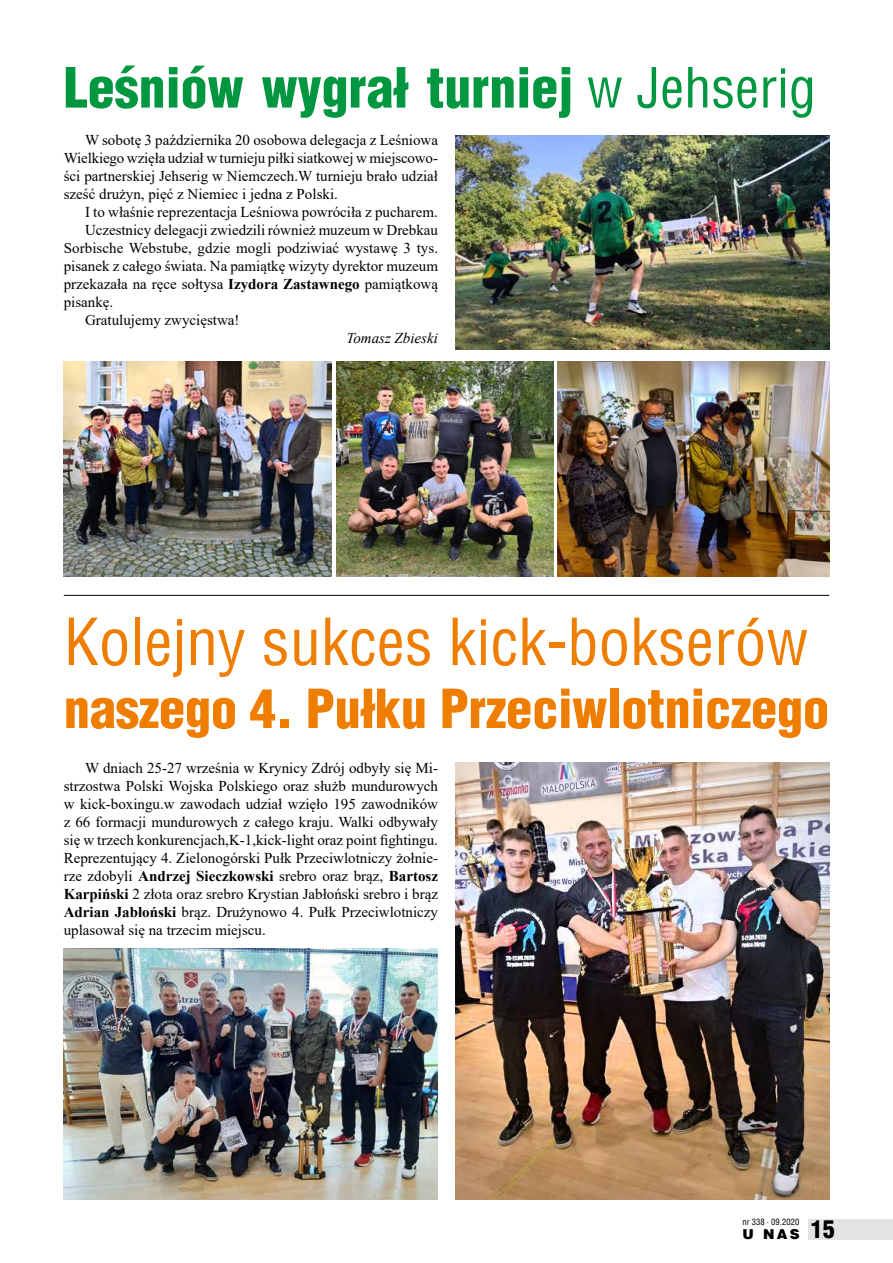
<style>
.page{position:relative;width:893px;height:1263px;background:#fff}
.page>*{position:absolute;margin:0;border:0;box-sizing:border-box;transform-origin:0 0}
.t1{font:63px "Switzerland Condensed";color:#ef7d00}
.t2{font:900 54px "Switzerland Cond";color:#009740}
.t3{font:900 52.5px "Switzerland Cond";letter-spacing:-.005em;color:#ef7d00}
.t4{font:900 24px "Switzerland Cond";color:#000}
.t5{font:15px/18px "Times New Roman";color:#000;text-align:justify}
.t6{font:italic 15px "Times New Roman";color:#000}
.t7{font:900 13.65px "Switzerland";color:#000}
.t8{font:8.55px "Switzerland Condensed";letter-spacing:.01em;color:#000}
.s1{font-family:"Switzerland Condensed";font-weight:400}
.s2{font-weight:700}
</style>
<div class="page">
<img style="left:64px;top:948px;width:374px;height:251px">
<img style="left:455px;top:762px;width:374px;height:437px">
<img style="left:558px;top:361px;width:271px;height:215px">
<img style="left:337px;top:361px;width:216px;height:215px">
<img style="left:455px;top:135px;width:374px;height:215px">
<img style="left:64px;top:361px;width:268px;height:215px">
<hr style="left:64px;top:595px;width:765px;height:1px;background:#000">
<div style="left:808px;top:1219px;width:85px;height:20px;background:#e3e3e3"></div>
<h2 class="t2" style="left:64px;top:53px;width:754px">Leśniów wygrał turniej <span class="s1">w Jehserig</span></h2>
<p class="t5" style="left:64px;top:131px;width:376px;text-indent:21px">W sobotę 3 października 20 osobowa delegacja z Leśniowa Wielkiego wzięła udział w turnieju piłki siatkowej w miejscowo&shy;ści partnerskiej Jehserig w Niemczech.W turnieju brało udział sześć drużyn, pięć z Niemiec i jedna z Polski.</p>
<p class="t5" style="left:85px;top:203px;width:354px">I to właśnie reprezentacja Leśniowa powróciła z pucharem.</p>
<p class="t5" style="left:85px;top:221px;width:354px">Uczestnicy delegacji zwiedzili również muzeum w Drebkau</p>
<p class="t5" style="left:64px;top:239px;width:376px">Sorbische Webstube, gdzie mogli podziwiać wystawę 3 tys.</p>
<p class="t5" style="left:64px;top:257px;width:376px">pisanek z całego świata. Na pamiątkę wizyty dyrektor muzeum</p>
<p class="t5" style="left:64px;top:275px;width:376px">przekazała na ręce sołtysa <span class="s2">Izydora Zastawnego</span> pamiątkową</p>
<p class="t5" style="left:64px;top:293px;width:51px">pisankę.</p>
<p class="t5" style="left:85px;top:311px;width:156px">Gratulujemy zwycięstwa!</p>
<p class="t6" style="left:346px;top:328px;width:93px">Tomasz Zbieski</p>
<h1 class="t1" style="left:64px;top:605px;width:746px">Kolejny sukces kick-bokserów</h1>
<h3 class="t3" style="left:64px;top:675px;width:767px">naszego 4. Pułku Przeciwlotniczego</h3>
<p class="t5" style="left:64px;top:758px;width:376px;text-indent:21px">W dniach 25-27 września w Krynicy Zdrój odbyły się Mi&shy;strzostwa Polski Wojska Polskiego oraz służb mundurowych w kick-boxingu.w zawodach udział wzięło 195 zawodników z 66 formacji mundurowych z całego kraju. Walki odbywały się w trzech konkurencjach,K-1,kick-light oraz point fightingu.<br>Reprezentujący 4. Zielonogórski Pułk Przeciwlotniczy żołnie&shy;rze zdobyli <span class="s2">Andrzej Sieczkowski</span> srebro oraz brąz, <span class="s2">Bartosz Karpiński</span> 2 złota oraz srebro Krystian Jabłoński srebro i brąz <span class="s2">Adrian Jabłoński</span> brąz. Drużynowo 4. Pułk Przeciwlotniczy uplasował się na trzecim miejscu.</p>
<p class="t8" style="left:742px;top:1217px;width:59px">nr 338 • 09.2020</p>
<p class="t7" style="left:742px;top:1226px;width:59px">U NAS</p>
<h3 class="t4" style="left:811px;top:1214px;width:25px">15</h3>
</div>
